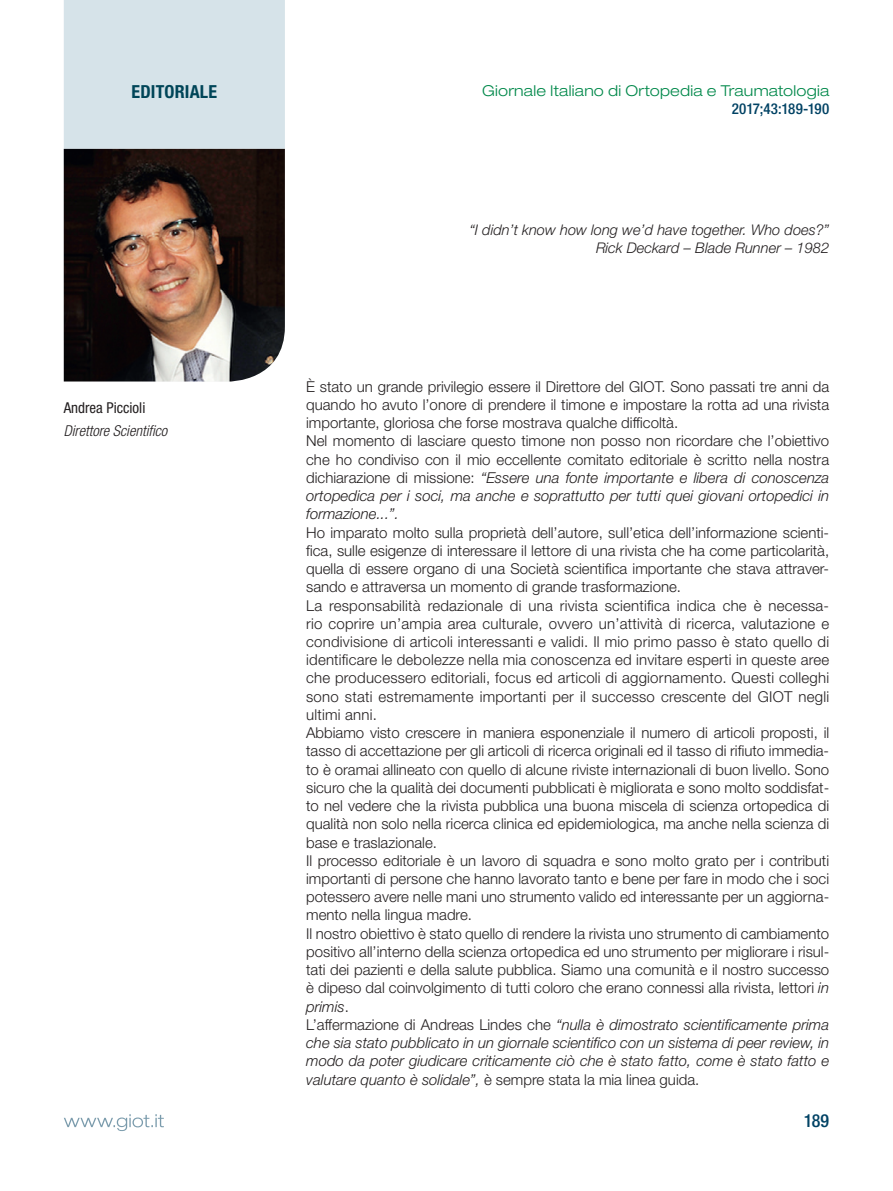
<style>
.page{position:relative;width:893px;height:1191px;background:#fff}
.page>*{position:absolute;margin:0;border:0;box-sizing:border-box;transform-origin:0 0}
.t1{font:700 condensed 18px "Helvetica Neue LT Std";letter-spacing:.01em;color:#004558}
.t2{font:500 condensed 18px "Helvetica Neue LT Std";color:#004264}
.t3{font:300 15px/18.3px "Helvetica Neue LT Std";color:#231f20}
.t4{font:300 expanded 15px "Helvetica Neue LT Std";letter-spacing:.015em;color:#00884a}
.t5{font:italic 300 condensed 15px "Helvetica Neue LT Std";color:#231f20}
.t6{font:500 condensed 15px "Helvetica Neue LT Std";letter-spacing:.01em;color:#004264}
.t7{font:condensed 15px "Helvetica Neue LT Std";color:#231f20}
.t8{font:italic 300 14.7px/18px "Helvetica Neue LT Std";color:#231f20;text-align:right}
.s1{font-style:italic}
</style>
<div class="page">
<div style="left:64px;top:0;width:221px;height:149px;background:#d6e3e9"></div>
<svg style="left:64px;top:1114px;width:100px;height:17px"></svg>
<img style="left:64px;top:149px;width:221px;height:232px">
<p class="t1" style="left:132px;top:81px;width:87px">EDITORIALE</p>
<p class="t7" style="left:64px;top:399px;width:83px">Andrea Piccioli</p>
<p class="t5" style="left:64px;top:422px;width:105px">Direttore Scientifico</p>
<p class="t4" style="left:482px;top:81px;width:349px">Giornale Italiano di Ortopedia e Traumatologia</p>
<p class="t6" style="left:732px;top:99px;width:99px">2017;43:189-190</p>
<p class="t8" style="left:469px;top:220px;width:361px">“I didn’t know how long we’d have together. Who does?”<br>Rick Deckard – Blade Runner – 1982</p>
<p class="t3" style="left:306px;top:377px;width:525px">È stato un grande privilegio essere il Direttore del GIOT. Sono passati tre anni da quando ho avuto l’onore di prendere il timone e impostare la rotta ad una rivista importante, gloriosa che forse mostrava qualche difficoltà.<br>Nel momento di lasciare questo timone non posso non ricordare che l’obiettivo che ho condiviso con il mio eccellente comitato editoriale è scritto nella nostra dichiarazione di missione: <span class="s1">“Essere una fonte importante e libera di conoscenza ortopedica per i soci, ma anche e soprattutto per tutti quei giovani ortopedici in formazione...”.</span></p>
<p class="t3" style="left:306px;top:523px;width:525px">Ho imparato molto sulla proprietà dell’autore, sull’etica dell’informazione scienti&shy;fica, sulle esigenze di interessare il lettore di una rivista che ha come particolarità, quella di essere organo di una Società scientifica importante che stava attraver&shy;sando e attraversa un momento di grande trasformazione.<br>La responsabilità redazionale di una rivista scientifica indica che è necessa&shy;rio coprire un’ampia area culturale, ovvero un’attività di ricerca, valutazione e condivisione di articoli interessanti e validi. Il mio primo passo è stato quello di identificare le debolezze nella mia conoscenza ed invitare esperti in queste aree che producessero editoriali, focus ed articoli di aggiornamento. Questi colleghi sono stati estremamente importanti per il successo crescente del GIOT negli ultimi anni.<br>Abbiamo visto crescere in maniera esponenziale il numero di articoli proposti, il tasso di accettazione per gli articoli di ricerca originali ed il tasso di rifiuto immedia&shy;to è oramai allineato con quello di alcune riviste internazionali di buon livello. Sono sicuro che la qualità dei documenti pubblicati è migliorata e sono molto soddisfat&shy;to nel vedere che la rivista pubblica una buona miscela di scienza ortopedica di qualità non solo nella ricerca clinica ed epidemiologica, ma anche nella scienza di base e traslazionale.<br>Il processo editoriale è un lavoro di squadra e sono molto grato per i contributi importanti di persone che hanno lavorato tanto e bene per fare in modo che i soci potessero avere nelle mani uno strumento valido ed interessante per un aggiorna&shy;mento nella lingua madre.<br>Il nostro obiettivo è stato quello di rendere la rivista uno strumento di cambiamento positivo all’interno della scienza ortopedica ed uno strumento per migliorare i risul&shy;tati dei pazienti e della salute pubblica. Siamo una comunità e il nostro successo è dipeso dal coinvolgimento di tutti coloro che erano connessi alla rivista, lettori <span class="s1">in primis</span>.<br>L’affermazione di Andreas Lindes che <span class="s1">“nulla è dimostrato scientificamente prima che sia stato pubblicato in un giornale scientifico con un sistema di peer review, in modo da poter giudicare criticamente ciò che è stato fatto, come è stato fatto e valutare quanto è solidale”,</span> è sempre stata la mia linea guida.</p>
<p class="t2" style="left:804px;top:1110px;width:27px">189</p>
</div>
